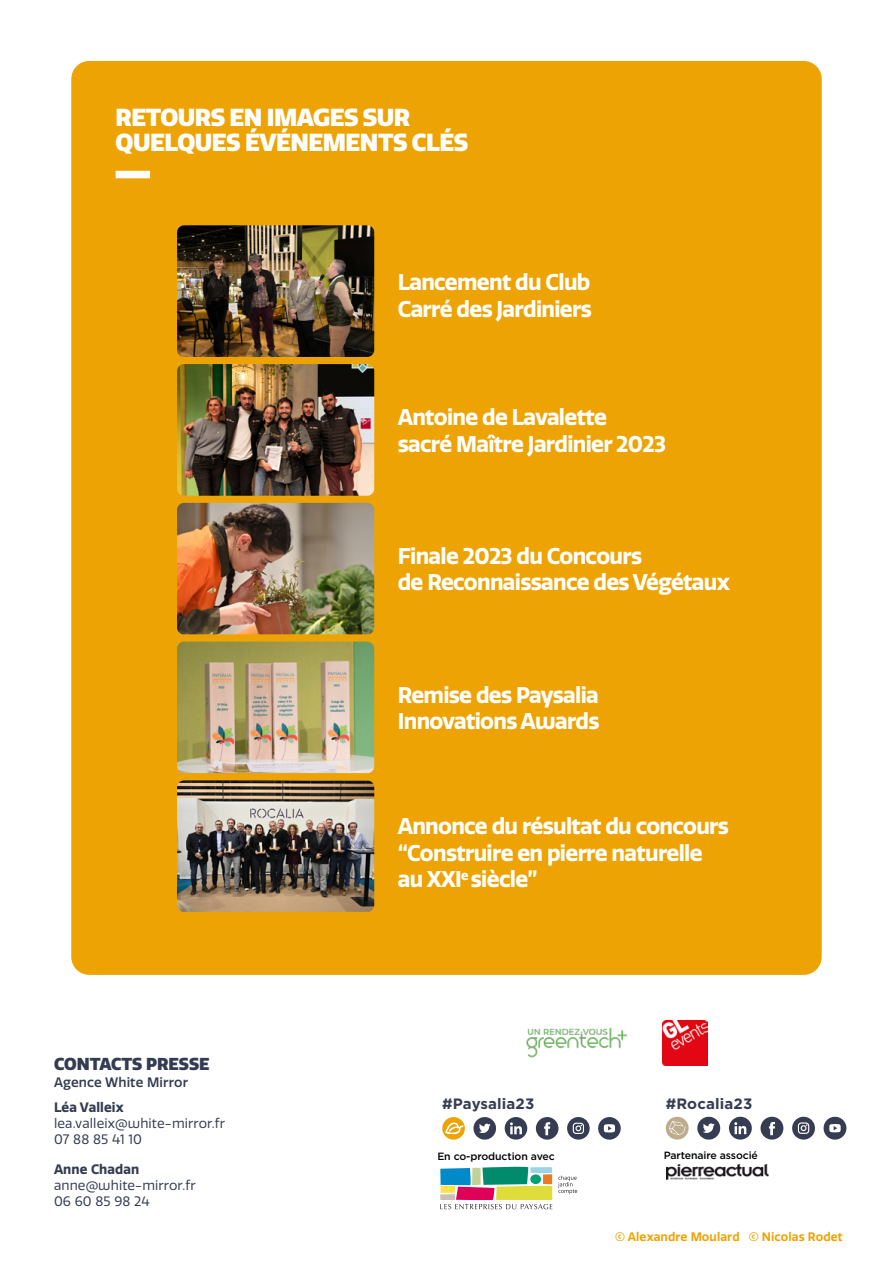
<style>
.page{position:relative;width:893px;height:1263px;background:#fff}
.page>*{position:absolute;margin:0;border:0;box-sizing:border-box;transform-origin:0 0}
.t1{font:900 24px/25.5px "Quatro";letter-spacing:-.02em;color:#fff}
.t2{font:700 22.2px/26.5px "Quatro";letter-spacing:-.03em;color:#fff}
.t3{font:900 16.8px "Quatro";color:#343c51}
.t4{font:700 15px "Gotham";letter-spacing:.01em;color:#363d52}
.t5{font:13.35px/15.9px "Quatro";letter-spacing:.01em;color:#343c51}
.t6{font:700 13.35px "Quatro";letter-spacing:.01em;color:#343c51}
.t7{font:500 13.35px "Quatro";letter-spacing:.01em;color:#343c51}
.t8{font:600 12px "Quatro";letter-spacing:.01em;color:#eda300}
.t9{font:500 10.5px "Gotham";letter-spacing:-.01em;color:#010202}
</style>
<div class="page">
<div style="left:71px;top:61px;width:751px;height:914px;background:#eea304;border-radius:18px"></div>
<img style="left:177px;top:225px;width:197px;height:132px">
<img style="left:177px;top:503px;width:197px;height:131px">
<img style="left:177px;top:642px;width:197px;height:131px">
<img style="left:177px;top:364px;width:197px;height:132px">
<img style="left:177px;top:780px;width:197px;height:132px">
<img style="left:662px;top:1021px;width:46px;height:45px">
<svg style="left:729px;top:1117px;width:23px;height:23px"></svg>
<svg style="left:760px;top:1117px;width:23px;height:22px"></svg>
<svg style="left:697px;top:1116px;width:24px;height:23px"></svg>
<div style="left:666px;top:1117px;width:23px;height:22px;background:#bdad8c;border-radius:50%"></div>
<svg style="left:669px;top:1121px;width:16px;height:14px"></svg>
<svg style="left:567px;top:1117px;width:23px;height:23px"></svg>
<svg style="left:792px;top:1117px;width:23px;height:23px"></svg>
<svg style="left:504px;top:1117px;width:23px;height:23px"></svg>
<svg style="left:536px;top:1117px;width:23px;height:22px"></svg>
<svg style="left:473px;top:1117px;width:23px;height:22px"></svg>
<svg style="left:598px;top:1117px;width:23px;height:22px"></svg>
<svg style="left:823px;top:1116px;width:23px;height:23px"></svg>
<div style="left:442px;top:1117px;width:23px;height:22px;background:#eda300;border-radius:50%"></div>
<svg style="left:446px;top:1122px;width:17px;height:13px"></svg>
<img style="left:527px;top:1027px;width:100px;height:30px">
<svg style="left:440px;top:1166px;width:137px;height:43px"></svg>
<img style="left:666px;top:1164px;width:102px;height:15px">
<div style="left:116px;top:171px;width:34px;height:7px;background:#fff"></div>
<p class="t1" style="left:116px;top:105px;width:354px">RETOURS EN IMAGES SUR<br>QUELQUES ÉVÉNEMENTS CLÉS</p>
<p class="t2" style="left:398px;top:269px;width:196px">Lancement du Club<br>Carré des Jardiniers</p>
<p class="t2" style="left:398px;top:404px;width:270px">Antoine de Lavalette sacré Maître Jardinier 2023</p>
<p class="t2" style="left:398px;top:543px;width:334px">Finale 2023 du Concours<br>de Reconnaissance des Végétaux</p>
<p class="t2" style="left:398px;top:682px;width:203px">Remise des Paysalia<br>Innovations Awards</p>
<p class="t3" style="left:54px;top:1054px;width:157px">CONTACTS PRESSE</p>
<p class="t7" style="left:54px;top:1074px;width:136px">Agence White Mirror</p>
<p class="t6" style="left:54px;top:1100px;width:71px">Léa Valleix</p>
<p class="t5" style="left:54px;top:1116px;width:173px">lea.valleix@white-mirror.fr<br>07 88 85 41 10</p>
<p class="t6" style="left:54px;top:1162px;width:87px">Anne Chadan</p>
<p class="t5" style="left:54px;top:1178px;width:143px">anne@white-mirror.fr<br>06 60 85 98 24</p>
<p class="t2" style="left:398px;top:813px;width:333px">Annonce du résultat du concours “Construire en pierre naturelle au XXI<sup>e</sup> siècle”</p>
<p class="t4" style="left:442px;top:1094px;width:94px">#Paysalia23</p>
<p class="t4" style="left:666px;top:1094px;width:88px">#Rocalia23</p>
<p class="t9" style="left:437px;top:1150px;width:119px">En co-production avec</p>
<p class="t9" style="left:664px;top:1149px;width:96px">Partenaire associé</p>
<p class="t8" style="left:615px;top:1229px;width:229px">© Alexandre Moulard © Nicolas Rodet</p>
</div>
